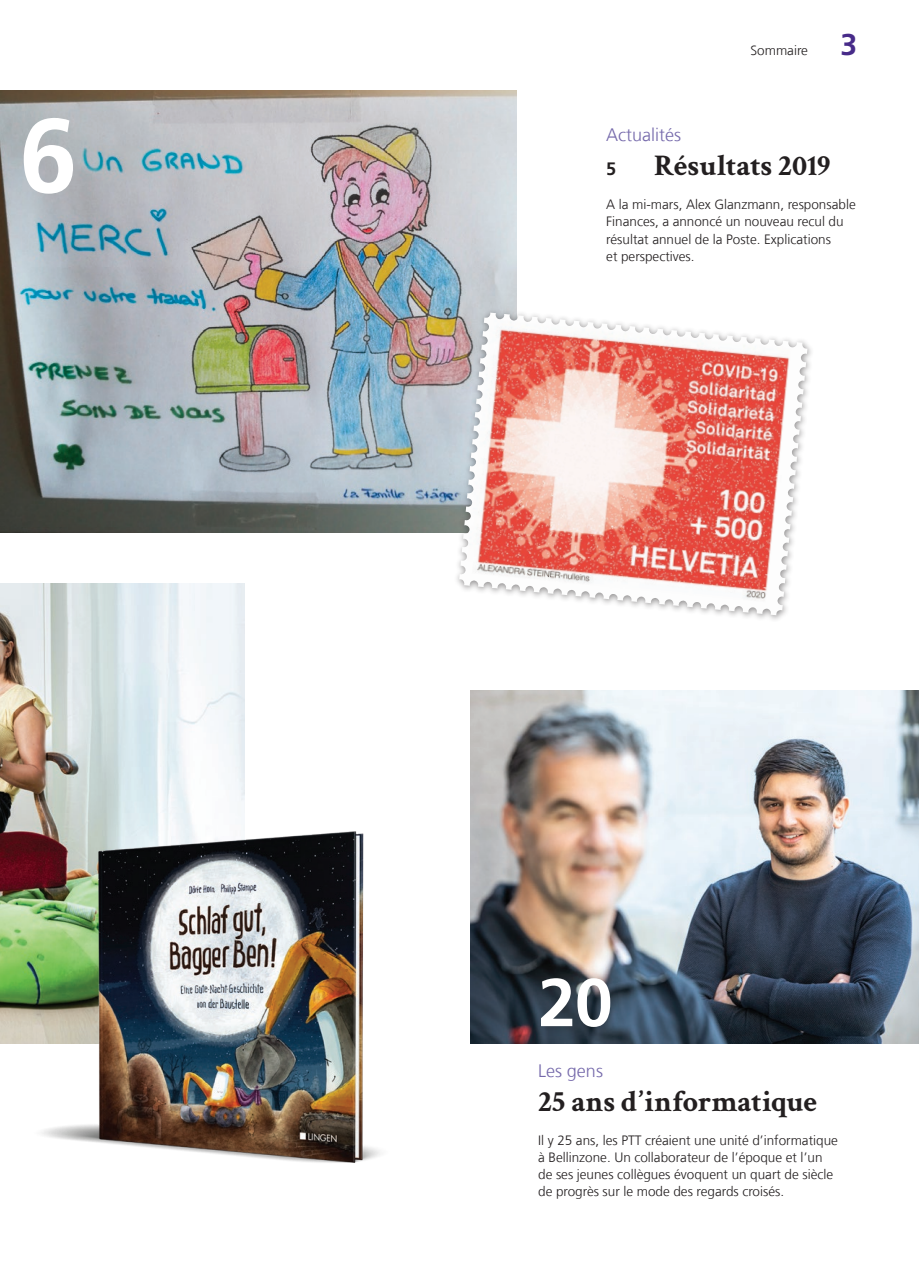
<style>
.page{position:relative;width:919px;height:1276px;background:#fff}
.page>*{position:absolute;margin:0;border:0;box-sizing:border-box;transform-origin:0 0}
.t1{font:700 105px "Frutiger LT Com";color:#fff}
.t2{font:700 67.5px "Frutiger LT Com";color:#fff}
.t3{font:700 30px "Crimson Text";letter-spacing:-.005em;color:#231f20}
.t4{font:700 30px "Frutiger LT Com";color:#472b89}
.t5{font:300 18px "Frutiger LT Com";color:#7569ab}
.t6{font:700 18px "Frutiger LT Com";color:#231f20}
.t7{font:300 13.5px/17px "Frutiger LT Com";color:#231f20}
</style>
<div class="page">
<img style="left:0;top:90px;width:517px;height:443px">
<img style="left:470px;top:690px;width:448px;height:353px">
<img style="left:0;top:584px;width:244px;height:459px">
<div style="left:532px;top:970px;width:88px;height:67px;background:#231f20;opacity:.3"></div>
<div style="left:454px;top:308px;width:361px;height:314px;background:#231f20;opacity:.5"></div>
<img style="left:459px;top:314px;width:31px;height:272px">
<img style="left:23px;top:800px;width:357px;height:363px">
<h1 class="t1" style="left:19px;top:94px;width:60px">6</h1>
<p class="t7" style="left:750px;top:42px;width:59px">Sommaire</p>
<h3 class="t4" style="left:840px;top:27px;width:18px">3</h3>
<h3 class="t5" style="left:606px;top:125px;width:76px">Actualités</h3>
<h3 class="t6" style="left:606px;top:159px;width:12px">5</h3>
<h3 class="t3" style="left:654px;top:147px;width:177px">Résultats 2019</h3>
<p class="t7" style="left:606px;top:196px;width:251px">A la mi-mars, Alex Glanzmann, responsable Finances, a annoncé un nouveau recul du résultat annuel de la Poste. Explications<br>et perspectives.</p>
<h2 class="t2" style="left:538px;top:963px;width:76px">20</h2>
<h3 class="t5" style="left:538px;top:1060px;width:66px">Les gens</h3>
<h3 class="t3" style="left:538px;top:1083px;width:280px">25 ans d’informatique</h3>
<p class="t7" style="left:538px;top:1132px;width:301px">Il y 25 ans, les PTT créaient une unité d’informatique à Bellinzone. Un collaborateur de l’époque et l’un de ses jeunes collègues évoquent un quart de siècle de progrès sur le mode des regards croisés.</p>
</div>
